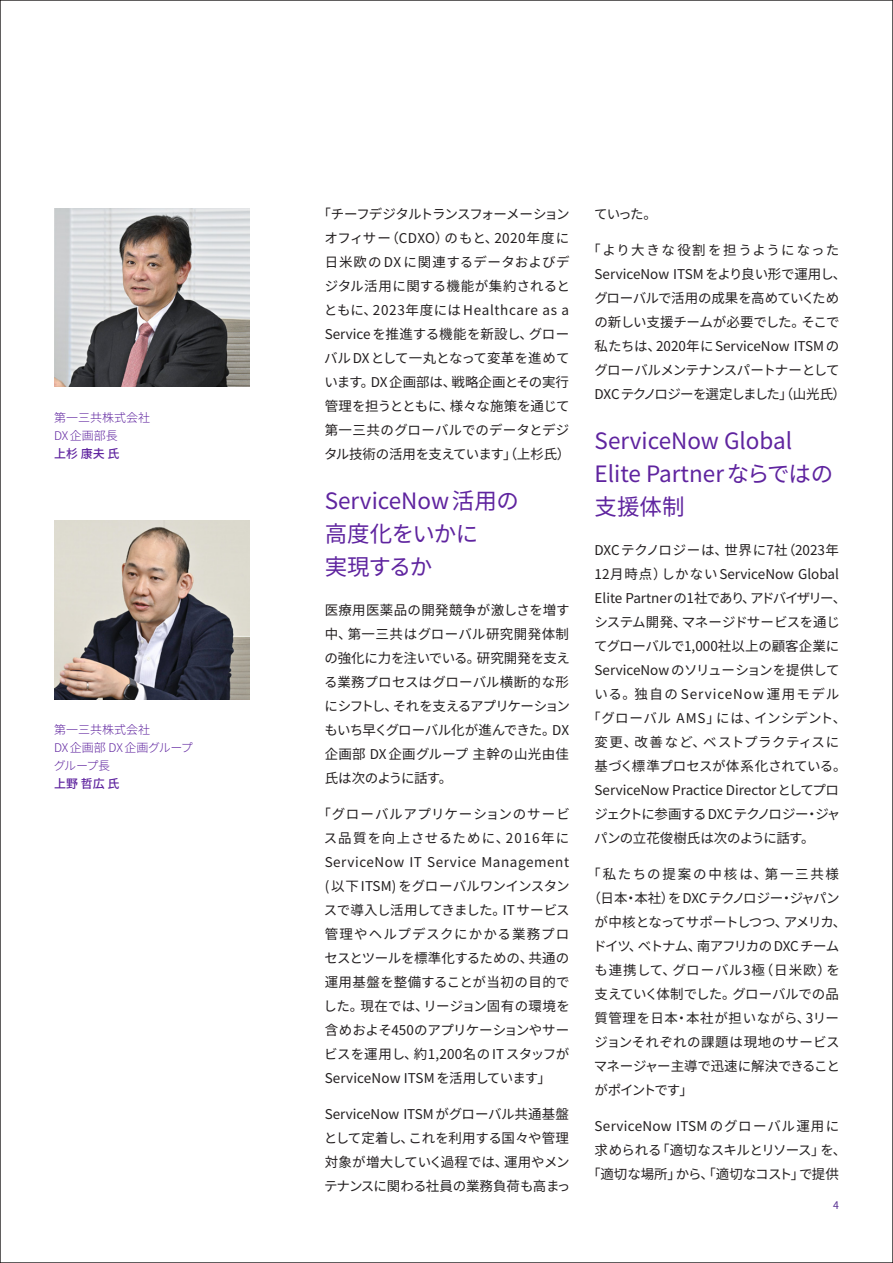
<style>
.page{position:relative;width:893px;height:1263px;background:#fff}
.page>*{position:absolute;margin:0;border:0;box-sizing:border-box;transform-origin:0 0}
.Body_Copy_Regular_9_14{font:22.5px/33px "Noto Sans CJ Kjp";color:#5f249f}
.Body_Copy_Regular_9_14-2{font:22.5px "Noto Sans CJ Kjp";letter-spacing:-.02em;color:#5f249f}
.Body_Copy_Regular_9_14-3{font:13.5px/24px "Noto Sans CJ Kjp";color:#231f20;text-align:center}
.Body_Copy_Regular_9_14-4{font:13.5px "Noto Sans CJ Kjp";letter-spacing:-.025em;color:#231f20}
.Body_Copy_Regular_9_14-5{font:13.5px "Noto Sans CJ Kjp";letter-spacing:-.02em;color:#231f20}
.Body_Copy_Regular_9_14-6{font:13.5px "Noto Sans CJ Kjp";letter-spacing:-.075em;color:#231f20}
.Body_Copy_Regular_9_14-7{font:13.5px "Noto Sans CJ Kjp";letter-spacing:.07em;color:#231f20}
.Body_Copy_Regular_9_14-8{font:13.5px "Noto Sans CJ Kjp";letter-spacing:.02em;color:#231f20}
.Body_Copy_Regular_9_14-9{font:13.5px "Noto Sans CJ Kjp";letter-spacing:-.08em;color:#231f20}
.Body_Copy_Regular_9_14-10{font:13.5px "Noto Sans CJ Kjp";letter-spacing:.055em;color:#231f20}
.Body_Copy_Regular_9_14-11{font:13.5px "Noto Sans CJ Kjp";letter-spacing:.035em;color:#231f20}
.Body_Copy_Regular_9_14-12{font:13.5px "Noto Sans CJ Kjp";letter-spacing:.04em;color:#231f20}
.Body_Copy_Regular_9_14-13{font:13.5px "Noto Sans CJ Kjp";letter-spacing:.025em;color:#231f20}
.Body_Copy_Regular_9_14-14{font:13.5px "Noto Sans CJ Kjp";letter-spacing:.12em;color:#231f20}
.Body_Copy_Regular_9_14-15{font:13.5px "Noto Sans CJ Kjp";letter-spacing:-.105em;color:#231f20}
.Small_quote_attriute_title{font:300 12px "Noto Sans CJ Kjp";color:#5f249f}
.Small_quote_attriute_title-2{font:500 12px "Noto Sans CJ Kjp";color:#5f249f}
.Page_number{font:10.5px "Noto Sans CJ Kjp";color:#583092}
</style>
<div class="page">
<img style="left:54px;top:208px;width:196px;height:179px">
<img style="left:54px;top:520px;width:196px;height:179px">
<p class="Small_quote_attriute_title" style="left:54px;top:411px;width:97px">第一三共株式会社</p>
<p class="Small_quote_attriute_title" style="left:54px;top:429px;width:65px">DX 企画部長</p>
<p class="Small_quote_attriute_title-2" style="left:54px;top:447px;width:67px">上杉 康夫 氏</p>
<p class="Small_quote_attriute_title" style="left:54px;top:723px;width:97px">第一三共株式会社</p>
<p class="Small_quote_attriute_title" style="left:54px;top:741px;width:152px">DX 企画部 DX 企画グループ　</p>
<p class="Small_quote_attriute_title" style="left:54px;top:759px;width:58px">グループ長</p>
<p class="Small_quote_attriute_title-2" style="left:54px;top:777px;width:67px">上野 哲広 氏</p>
<p class="Body_Copy_Regular_9_14-3" style="left:317px;top:202px;width:255px">「チーフデジタルトランスフォーメーションオフィサー（CDXO）のもと、2020年度に日米欧の DX に関連するデータおよびデジタル活用に関する機能が集約されるとともに、2023年度には Healthcare as a<br>Serviceを推進する機能を新設し、グローバルDXとして一丸となって変革を進めています。DX企画部は、戦略企画とその実行管理を担うとともに、様々な施策を通じて第一三共のグローバルでのデータとデジタル技術の活用を支えています」（上杉氏）</p>
<p class="Body_Copy_Regular_9_14" style="left:325px;top:485px;width:196px">ServiceNow活用の</p>
<p class="Body_Copy_Regular_9_14-2" style="left:325px;top:521px;width:155px">高度化をいかに</p>
<p class="Body_Copy_Regular_9_14" style="left:325px;top:551px;width:109px">実現するか</p>
<p class="Body_Copy_Regular_9_14-3" style="left:324px;top:598px;width:247px;text-align:justify">医療用医薬品の開発競争が激しさを増す中、第一三共はグローバル研究開発体制の強化に力を注いでいる。研究開発を支える業務プロセスはグローバル横断的な形にシフトし、それを支えるアプリケーションもいち早くグローバル化が進んできた。DX企画部 DX企画グループ主幹の山光由佳氏は次のように話す。</p>
<p class="Body_Copy_Regular_9_14-3" style="left:324px;top:802px;width:248px;text-align:justify;text-indent:-6px">「グローバルアプリケーションのサービス品質を向上させるために、2016年にServiceNow IT Service Management (以下 ITSM)をグローバルワンインスタンスで導入し活用してきました。IT サービス管理やヘルプデスクにかかる業務プロセスとツールを標準化するための、共通の運用基盤を整備することが当初の目的でした。現在では、リージョン固有の環境を含めおよそ450のアプリケーションやサービスを運用し、約1,200名のITスタッフがServiceNow ITSMを活用しています」</p>
<p class="Body_Copy_Regular_9_14-3" style="left:324px;top:1102px;width:248px;text-align:justify">ServiceNow ITSMがグローバル共通基盤として定着し、これを利用する国々や管理対象が増大していく過程では、運用やメンテナンスに関わる社員の業務負荷も高まっ</p>
<p class="Body_Copy_Regular_9_14-3" style="left:594px;top:202px;width:65px">ていった。</p>
<p class="Body_Copy_Regular_9_14-3" style="left:587px;top:238px;width:261px">「より大きな役割を担うようになった<br>ServiceNow ITSMをより良い形で運用し、グローバルで活用の成果を高めていくための新しい支援チームが必要でした。そこで私たちは、2020年にServiceNow ITSMのグローバルメンテナンスパートナーとして<br>DXCテクノロジーを選定しました」（山光氏）</p>
<p class="Body_Copy_Regular_9_14" style="left:595px;top:425px;width:240px">ServiceNow Global<br>Elite Partnerならではの支援体制</p>
<p class="Body_Copy_Regular_9_14-3" style="left:595px;top:538px;width:246px">DXCテクノロジーは、世界に7社（2023年</p>
<p class="Body_Copy_Regular_9_14-3" style="left:595px;top:562px;width:246px">12月時点）しかない ServiceNow Global</p>
<p class="Body_Copy_Regular_9_14-4" style="left:595px;top:590px;width:253px">Elite Partnerの1社であり、アドバイザリー、</p>
<p class="Body_Copy_Regular_9_14-4" style="left:594px;top:614px;width:247px">システム開発、マネージドサービスを通じ</p>
<p class="Body_Copy_Regular_9_14-3" style="left:594px;top:634px;width:247px">てグローバルで1,000社以上の顧客企業に</p>
<p class="Body_Copy_Regular_9_14-3" style="left:595px;top:658px;width:246px">ServiceNowのソリューションを提供して</p>
<p class="Body_Copy_Regular_9_14-7" style="left:594px;top:686px;width:246px">いる。独自の ServiceNow 運用モデル</p>
<p class="Body_Copy_Regular_9_14-8" style="left:587px;top:710px;width:261px">「グローバル AMS」には、インシデント、</p>
<p class="Body_Copy_Regular_9_14-12" style="left:595px;top:734px;width:246px">変更、改善など、ベストプラクティスに</p>
<p class="Body_Copy_Regular_9_14-3" style="left:595px;top:754px;width:254px">基づく標準プロセスが体系化されている。</p>
<p class="Body_Copy_Regular_9_14-3" style="left:595px;top:778px;width:246px">ServiceNow Practice Directorとしてプロ</p>
<p class="Body_Copy_Regular_9_14-6" style="left:595px;top:806px;width:247px">ジェクトに参画するDXC テクノロジー・ジャ</p>
<p class="Body_Copy_Regular_9_14-5" style="left:594px;top:830px;width:222px">パンの立花俊樹氏は次のように話す。</p>
<p class="Body_Copy_Regular_9_14-14" style="left:587px;top:866px;width:253px">「私たちの提案の中核は、第一三共様</p>
<p class="Body_Copy_Regular_9_14-4" style="left:587px;top:890px;width:254px">（日本・本社）をDXCテクノロジー・ジャパン</p>
<p class="Body_Copy_Regular_9_14-9" style="left:594px;top:914px;width:253px">が中核となってサポートしつつ、アメリカ、</p>
<p class="Body_Copy_Regular_9_14-6" style="left:593px;top:938px;width:248px">ドイツ、ベトナム、南アフリカの DXC チーム</p>
<p class="Body_Copy_Regular_9_14-10" style="left:594px;top:962px;width:247px">も連携して、グローバル3極（日米欧）を</p>
<p class="Body_Copy_Regular_9_14-5" style="left:595px;top:986px;width:246px">支えていく体制でした。グローバルでの品</p>
<p class="Body_Copy_Regular_9_14-11" style="left:595px;top:1010px;width:246px">質管理を日本・本社が担いながら、3リー</p>
<p class="Body_Copy_Regular_9_14-13" style="left:595px;top:1034px;width:247px">ジョンそれぞれの課題は現地のサービス</p>
<p class="Body_Copy_Regular_9_14-5" style="left:594px;top:1058px;width:248px">マネージャー主導で迅速に解決できること</p>
<p class="Body_Copy_Regular_9_14-15" style="left:594px;top:1082px;width:100px">がポイントです」</p>
<p class="Body_Copy_Regular_9_14-3" style="left:587px;top:1114px;width:261px">ServiceNow ITSMのグローバル運用に求められる「適切なスキルとリソース」を、「適切な場所」から、「適切なコスト」で提供</p>
<p class="Page_number" style="left:833px;top:1199px;width:7px">4</p>
</div>
